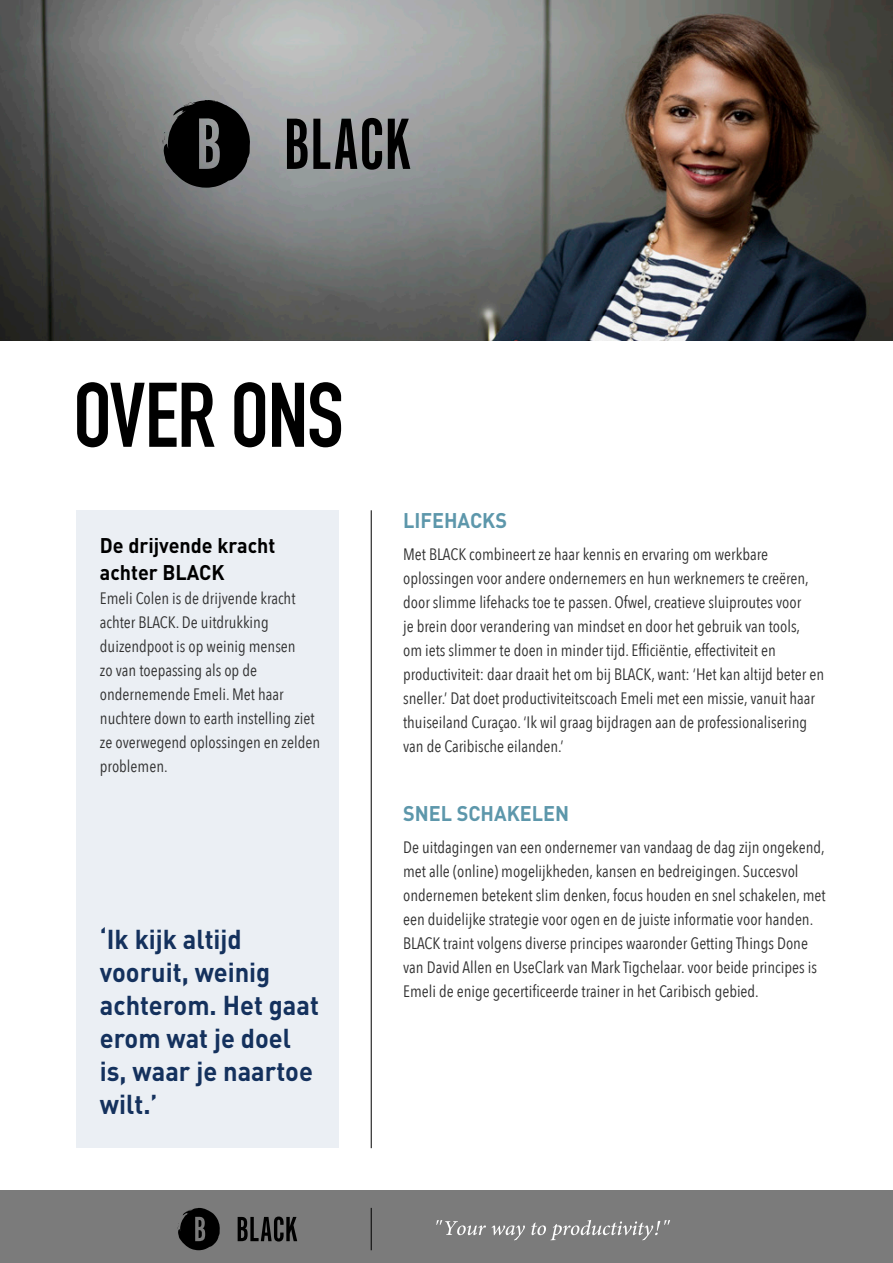
<style>
.page{position:relative;width:893px;height:1263px;background:#fff}
.page>*{position:absolute;margin:0;border:0;box-sizing:border-box;transform-origin:0 0}
.t1{font:700 90px "DIN Condensed";letter-spacing:-.01em;color:#000}
.t2{font:700 27px/33px "DIN";color:#14315d;scale:.94 1}
.t3{font:700 21px/27px "DIN";color:#000;scale:.94 1}
.t4{font:700 21px "DIN";color:#5d97ab;scale:.94 1}
.t5{font:16.5px/24px "Avenir Next Condensed";color:#303030}
</style>
<div class="page">
<div style="left:0;top:1191px;width:893px;height:72px;background:#7b7b7b"></div>
<svg style="left:238px;top:1216px;width:59px;height:25px"></svg>
<svg style="left:177px;top:1208px;width:43px;height:42px"></svg>
<svg style="left:436px;top:1220px;width:234px;height:20px"></svg>
<div style="left:77px;top:510px;width:262px;height:638px;background:#ebeff4"></div>
<img style="left:0;top:0;width:893px;height:340px">
<hr style="left:371px;top:510px;width:1px;height:638px;background:#000">
<hr style="left:371px;top:1208px;width:1px;height:42px;background:#000">
<svg style="left:287px;top:118px;width:123px;height:52px;background:#505152"></svg>
<svg style="left:162px;top:100px;width:88px;height:88px;background:#313232"></svg>
<p class="t1" style="left:73px;top:355px;width:272px">OVER ONS</p>
<p class="t3" style="left:100px;top:531px;width:188px">De drijvende kracht achter BLACK</p>
<p class="t5" style="left:100px;top:586px;width:222px">Emeli Colen is de drijvende kracht achter BLACK. De uitdrukking duizendpoot is op weinig mensen<br>zo van toepassing als op de ondernemende Emeli. Met haar nuchtere down to earth instelling ziet ze overwegend oplossingen en zelden problemen.</p>
<p class="t2" style="left:100px;top:921px;width:235px">‘Ik kijk altijd vooruit, weinig achterom. Het gaat erom wat je doel is, waar je naartoe wilt.’</p>
<p class="t4" style="left:403px;top:506px;width:112px">LIFEHACKS</p>
<p class="t5" style="left:403px;top:542px;width:422px">Met BLACK combineert ze haar kennis en ervaring om werkbare oplossingen voor andere ondernemers en hun werknemers te creëren, door slimme lifehacks toe te passen. Ofwel, creatieve sluiproutes voor<br>je brein door verandering van mindset en door het gebruik van tools,<br>om iets slimmer te doen in minder tijd. Efficiëntie, effectiviteit en productiviteit: daar draait het om bij BLACK, want: ‘Het kan altijd beter en sneller.’ Dat doet productiviteitscoach Emeli met een missie, vanuit haar thuiseiland Curaçao. ‘Ik wil graag bijdragen aan de professionalisering van de Caribische eilanden.’</p>
<p class="t4" style="left:403px;top:799px;width:178px">SNEL SCHAKELEN</p>
<p class="t5" style="left:403px;top:835px;width:424px">De uitdagingen van een ondernemer van vandaag de dag zijn ongekend, met alle (online) mogelijkheden, kansen en bedreigingen. Succesvol ondernemen betekent slim denken, focus houden en snel schakelen, met een duidelijke strategie voor ogen en de juiste informatie voor handen.<br>BLACK traint volgens diverse principes waaronder Getting Things Done van David Allen en UseClark van Mark Tigchelaar. voor beide principes is Emeli de enige gecertificeerde trainer in het Caribisch gebied.</p>
</div>
